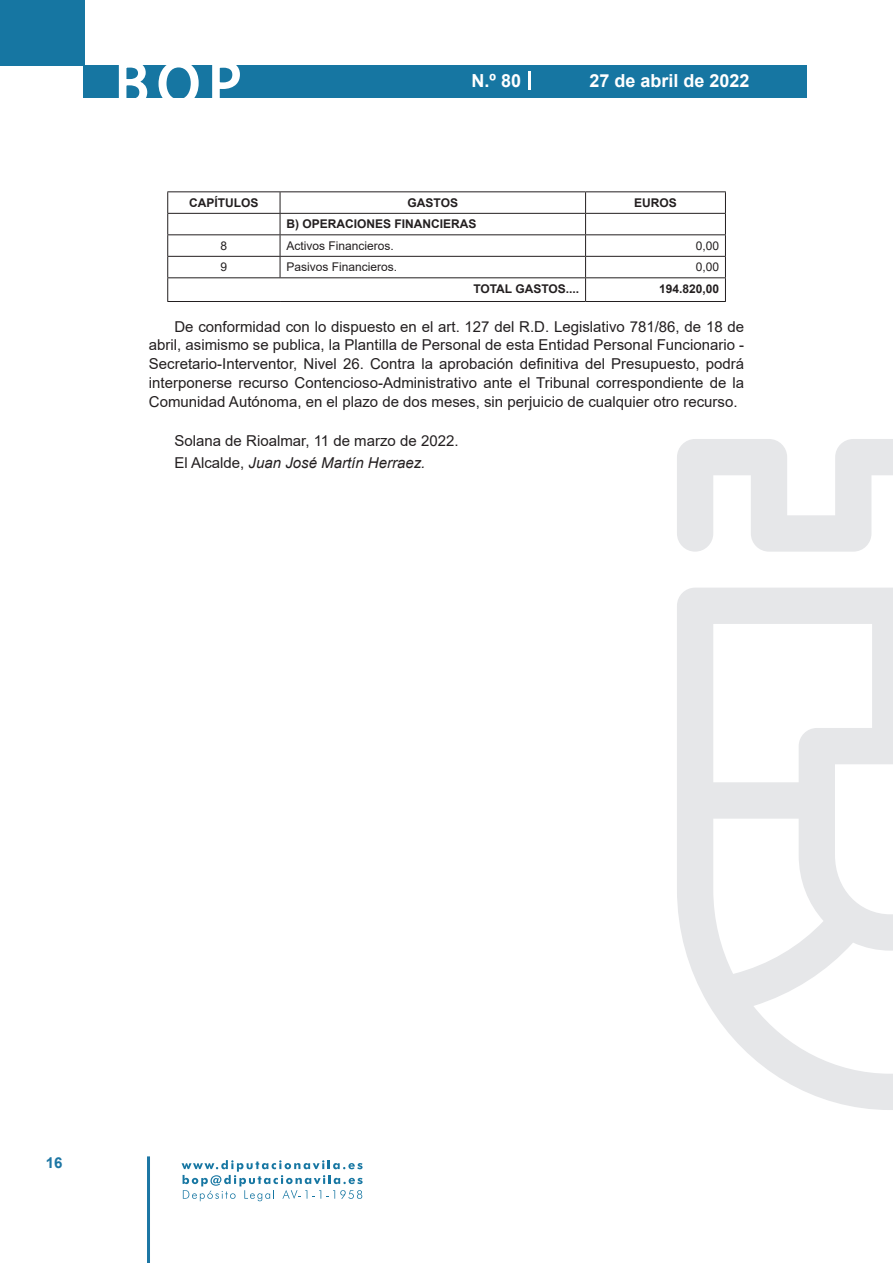
<style>
.page{position:relative;width:893px;height:1263px;background:#fff}
.page>*{position:absolute;margin:0;border:0;box-sizing:border-box;transform-origin:0 0}
.t1{font:500 61.5px "Avant Garde";color:#fff}
.t2{font:700 18px "Arial";color:#fff}
.t3{font:15px/18.8px "Arial";color:#231f20;text-align:justify}
.t4{font:700 15px "Arial";color:#1d76a4}
.t5{font:700 12px "Arial";color:#231f20}
.t6{font:12px "Arial";color:#231f20}
.s1{font-style:italic}
</style>
<div class="page">
<div style="left:0;top:0;width:85px;height:65px;background:#1676a2"></div>
<div style="left:84px;top:65px;width:723px;height:33px;background:#1676a2"></div>
<svg style="left:118px;top:65px;width:30px;height:33px"></svg>
<svg style="left:158px;top:65px;width:41px;height:33px"></svg>
<svg style="left:212px;top:65px;width:28px;height:33px"></svg>
<svg style="left:182px;top:1160px;width:181px;height:41px"></svg>
<hr style="left:147px;top:1156px;width:3px;height:107px;background:#1d76a4">
<svg style="left:529px;top:71px;width:2px;height:19px"></svg>
<svg style="left:677px;top:439px;width:216px;height:671px"></svg>
<hr style="left:167px;top:191px;width:113px;height:1px;background:#231f20">
<hr style="left:280px;top:191px;width:306px;height:1px;background:#231f20">
<hr style="left:586px;top:191px;width:140px;height:1px;background:#231f20">
<hr style="left:167px;top:213px;width:113px;height:1px;background:#231f20">
<hr style="left:280px;top:213px;width:306px;height:1px;background:#231f20">
<hr style="left:586px;top:213px;width:140px;height:1px;background:#231f20">
<hr style="left:167px;top:234px;width:113px;height:1px;background:#231f20">
<hr style="left:280px;top:234px;width:306px;height:1px;background:#231f20">
<hr style="left:586px;top:234px;width:140px;height:1px;background:#231f20">
<hr style="left:167px;top:256px;width:113px;height:1px;background:#231f20">
<hr style="left:280px;top:256px;width:306px;height:1px;background:#231f20">
<hr style="left:586px;top:256px;width:140px;height:1px;background:#231f20">
<hr style="left:167px;top:277px;width:113px;height:1px;background:#231f20">
<hr style="left:280px;top:277px;width:306px;height:1px;background:#231f20">
<hr style="left:586px;top:277px;width:140px;height:1px;background:#231f20">
<svg style="left:280px;top:192px;width:1px;height:85px"></svg>
<svg style="left:167px;top:192px;width:1px;height:109px"></svg>
<svg style="left:585px;top:192px;width:1px;height:109px"></svg>
<svg style="left:725px;top:192px;width:1px;height:109px"></svg>
<hr style="left:167px;top:301px;width:113px;height:1px;background:#231f20">
<hr style="left:280px;top:301px;width:306px;height:1px;background:#231f20">
<hr style="left:586px;top:301px;width:140px;height:1px;background:#231f20">
<h1 class="t1" style="left:115px;top:46px;width:128px">BOP</h1>
<p class="t2" style="left:472px;top:68px;width:51px">N.º 80</p>
<p class="t2" style="left:589px;top:68px;width:162px">27 de abril de 2022</p>
<p class="t5" style="left:189px;top:194px;width:71px">CAPÍTULOS</p>
<p class="t5" style="left:408px;top:194px;width:52px">GASTOS</p>
<p class="t5" style="left:634px;top:194px;width:44px">EUROS</p>
<p class="t5" style="left:286px;top:216px;width:192px">B) OPERACIONES FINANCIERAS</p>
<p class="t6" style="left:221px;top:237px;width:8px">8</p>
<p class="t6" style="left:286px;top:237px;width:109px">Activos Financieros.</p>
<p class="t6" style="left:696px;top:237px;width:25px">0,00</p>
<p class="t6" style="left:221px;top:259px;width:8px">9</p>
<p class="t6" style="left:286px;top:259px;width:112px">Pasivos Financieros.</p>
<p class="t6" style="left:696px;top:259px;width:25px">0,00</p>
<p class="t5" style="left:473px;top:280px;width:107px">TOTAL GASTOS....</p>
<p class="t5" style="left:659px;top:280px;width:62px">194.820,00</p>
<p class="t3" style="left:149px;top:317px;width:597px;text-indent:26px">De conformidad con lo dispuesto en el art. 127 del R.D. Legislativo 781/86, de 18 de abril, asimismo se publica, la Plantilla de Personal de esta Entidad Personal Funcionario ‑ Secretario-Interventor, Nivel 26. Contra la aprobación definitiva del Presupuesto, podrá interponerse recurso Contencioso-Administrativo ante el Tribunal correspondiente de la Comunidad Autónoma, en el plazo de dos meses, sin perjuicio de cualquier otro recurso.</p>
<p class="t3" style="left:174px;top:429px;width:286px;line-height:22.2px">Solana de Rioalmar, 11 de marzo de 2022.<br>El Alcalde, <span class="s1">Juan José Martín Herraez.</span></p>
<p class="t4" style="left:46px;top:1152px;width:18px">16</p>
</div>
